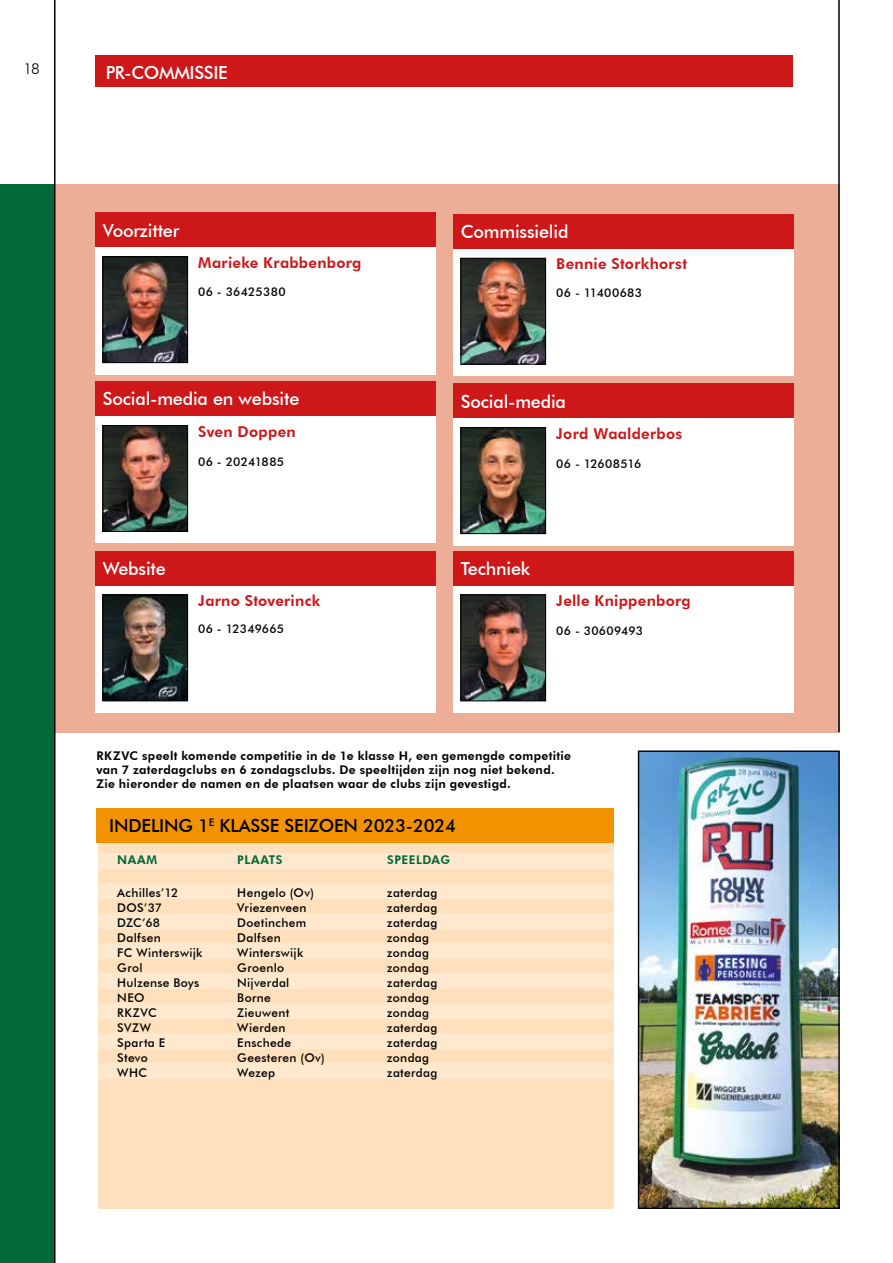
<style>
.page{position:relative;width:893px;height:1263px;background:#fff}
.page>*{position:absolute;margin:0;border:0;box-sizing:border-box;transform-origin:0 0}
.t1{font:500 18px "Futura BT";letter-spacing:-.01em;color:#fff}
.t2{font:500 18px "Futura BT";letter-spacing:-.01em;color:#000}
.t3{font:800 15px "Futura BT";letter-spacing:.02em;color:#cd1719}
.t4{font:300 15px "Futura BT";color:#000}
.t5{font:500 12px "Futura BT";letter-spacing:.025em;color:#000}
.t6{font:800 12px/14.4px "Futura BT";letter-spacing:.025em;color:#000}
.t7{font:800 12px "Futura BT";letter-spacing:.04em;color:#006935}
</style>
<div class="page">
<div style="left:56px;top:185px;width:784px;height:548px;background:#ecae97"></div>
<div style="left:453px;top:418px;width:340px;height:127px;background:#fff"></div>
<div style="left:453px;top:384px;width:340px;height:34px;background:#cd1719"></div>
<img style="left:463px;top:429px;width:81px;height:103px">
<div style="left:461px;top:427px;width:85px;height:107px;border:1px solid #000"></div>
<div style="left:453px;top:248px;width:340px;height:128px;background:#fff"></div>
<div style="left:453px;top:214px;width:340px;height:34px;background:#cd1719"></div>
<img style="left:463px;top:260px;width:81px;height:102px">
<div style="left:461px;top:258px;width:85px;height:106px;border:1px solid #000"></div>
<div style="left:95px;top:585px;width:340px;height:128px;background:#fff"></div>
<div style="left:95px;top:551px;width:340px;height:34px;background:#cd1719"></div>
<img style="left:105px;top:597px;width:81px;height:102px">
<div style="left:103px;top:595px;width:85px;height:106px;border:1px solid #000"></div>
<div style="left:95px;top:416px;width:340px;height:127px;background:#fff"></div>
<div style="left:95px;top:382px;width:340px;height:34px;background:#cd1719"></div>
<img style="left:105px;top:427px;width:81px;height:103px">
<div style="left:103px;top:425px;width:85px;height:107px;border:1px solid #000"></div>
<div style="left:95px;top:247px;width:340px;height:127px;background:#fff"></div>
<div style="left:95px;top:213px;width:340px;height:34px;background:#cd1719"></div>
<img style="left:105px;top:258px;width:81px;height:103px">
<div style="left:103px;top:256px;width:85px;height:107px;border:1px solid #000"></div>
<div style="left:96px;top:55px;width:697px;height:32px;background:#cd1719"></div>
<div style="left:453px;top:585px;width:340px;height:128px;background:#fff"></div>
<div style="left:453px;top:551px;width:340px;height:34px;background:#cd1719"></div>
<img style="left:463px;top:597px;width:81px;height:102px">
<div style="left:461px;top:595px;width:85px;height:106px;border:1px solid #000"></div>
<hr style="left:838px;top:0;width:2px;height:732px;background:#000">
<div style="left:98px;top:842px;width:516px;height:367px;background:#fee0bc"></div>
<div style="left:97px;top:808px;width:517px;height:34px;background:#f39200"></div>
<div style="left:98px;top:853px;width:742px;height:16px;background:#fee9cf"></div>
<div style="left:98px;top:883px;width:742px;height:16px;background:#fee9cf"></div>
<div style="left:98px;top:913px;width:742px;height:16px;background:#fee9cf"></div>
<div style="left:98px;top:943px;width:742px;height:16px;background:#fee9cf"></div>
<div style="left:98px;top:973px;width:742px;height:16px;background:#fee9cf"></div>
<div style="left:98px;top:1003px;width:742px;height:16px;background:#fee9cf"></div>
<div style="left:98px;top:1033px;width:742px;height:16px;background:#fee9cf"></div>
<div style="left:98px;top:1063px;width:742px;height:16px;background:#fee9cf"></div>
<img style="left:640px;top:752px;width:198px;height:455px">
<div style="left:638px;top:750px;width:202px;height:459px;border:1px solid #000"></div>
<div style="left:0;top:185px;width:54px;height:1078px;background:#006935"></div>
<hr style="left:54px;top:0;width:2px;height:1263px;background:#000">
<p class="t4" style="left:23px;top:60px;width:18px">18</p>
<h1 class="t1" style="left:106px;top:62px;width:124px">PR-COMMISSIE</h1>
<h1 class="t1" style="left:103px;top:219px;width:78px">Voorzitter</h1>
<h1 class="t1" style="left:461px;top:221px;width:109px">Commissielid</h1>
<p class="t3" style="left:198px;top:253px;width:165px">Marieke Krabbenborg</p>
<p class="t5" style="left:198px;top:284px;width:89px">06 - 36425380</p>
<p class="t3" style="left:556px;top:255px;width:132px">Bennie Storkhorst</p>
<p class="t5" style="left:556px;top:286px;width:87px">06 - 11400683</p>
<h1 class="t1" style="left:103px;top:388px;width:198px">Social-media en website</h1>
<h1 class="t1" style="left:461px;top:390px;width:107px">Social-media</h1>
<p class="t3" style="left:198px;top:422px;width:99px">Sven Doppen</p>
<p class="t5" style="left:198px;top:454px;width:87px">06 - 20241885</p>
<p class="t3" style="left:556px;top:424px;width:128px">Jord Waalderbos</p>
<p class="t5" style="left:556px;top:456px;width:87px">06 - 12608516</p>
<h1 class="t1" style="left:103px;top:558px;width:65px">Website</h1>
<h1 class="t1" style="left:461px;top:558px;width:71px">Techniek</h1>
<p class="t3" style="left:198px;top:592px;width:124px">Jarno Stoverinck</p>
<p class="t5" style="left:198px;top:622px;width:87px">06 - 12349665</p>
<p class="t3" style="left:556px;top:592px;width:136px">Jelle Knippenborg</p>
<p class="t5" style="left:556px;top:623px;width:88px">06 - 30609493</p>
<p class="t6" style="left:97px;top:748px;width:476px">RKZVC speelt komende competitie in de 1e klasse H, een gemengde competitie van 7 zaterdagclubs en 6 zondagsclubs. De speeltijden zijn nog niet bekend.<br>Zie hieronder de namen en de plaatsen waar de clubs zijn gevestigd.</p>
<h1 class="t2" style="left:109px;top:815px;width:348px">INDELING 1<sup>E</sup> KLASSE SEIZOEN 2023-2024</h1>
<p class="t7" style="left:117px;top:853px;width:41px">NAAM</p>
<p class="t7" style="left:237px;top:853px;width:47px">PLAATS</p>
<p class="t7" style="left:387px;top:853px;width:64px">SPEELDAG</p>
<p class="t5" style="left:117px;top:886px;width:63px">Achilles’12</p>
<p class="t5" style="left:237px;top:886px;width:78px">Hengelo (Ov)</p>
<p class="t5" style="left:387px;top:886px;width:52px">zaterdag</p>
<p class="t5" style="left:117px;top:901px;width:46px">DOS’37</p>
<p class="t5" style="left:237px;top:901px;width:71px">Vriezenveen</p>
<p class="t5" style="left:387px;top:901px;width:52px">zaterdag</p>
<p class="t5" style="left:117px;top:916px;width:44px">DZC’68</p>
<p class="t5" style="left:237px;top:916px;width:70px">Doetinchem</p>
<p class="t5" style="left:387px;top:916px;width:52px">zaterdag</p>
<p class="t5" style="left:117px;top:931px;width:45px">Dalfsen</p>
<p class="t5" style="left:237px;top:931px;width:45px">Dalfsen</p>
<p class="t5" style="left:387px;top:931px;width:43px">zondag</p>
<p class="t5" style="left:117px;top:946px;width:87px">FC Winterswijk</p>
<p class="t5" style="left:237px;top:946px;width:67px">Winterswijk</p>
<p class="t5" style="left:387px;top:946px;width:43px">zondag</p>
<p class="t5" style="left:117px;top:961px;width:27px">Grol</p>
<p class="t5" style="left:237px;top:961px;width:48px">Groenlo</p>
<p class="t5" style="left:387px;top:961px;width:43px">zondag</p>
<p class="t5" style="left:117px;top:976px;width:83px">Hulzense Boys</p>
<p class="t5" style="left:237px;top:976px;width:54px">Nijverdal</p>
<p class="t5" style="left:387px;top:976px;width:52px">zaterdag</p>
<p class="t5" style="left:117px;top:991px;width:29px">NEO</p>
<p class="t5" style="left:237px;top:991px;width:35px">Borne</p>
<p class="t5" style="left:387px;top:991px;width:43px">zondag</p>
<p class="t5" style="left:117px;top:1006px;width:41px">RKZVC</p>
<p class="t5" style="left:237px;top:1006px;width:54px">Zieuwent</p>
<p class="t5" style="left:387px;top:1006px;width:43px">zondag</p>
<p class="t5" style="left:117px;top:1021px;width:35px">SVZW</p>
<p class="t5" style="left:237px;top:1021px;width:50px">Wierden</p>
<p class="t5" style="left:387px;top:1021px;width:52px">zaterdag</p>
<p class="t5" style="left:117px;top:1036px;width:49px">Sparta E</p>
<p class="t5" style="left:237px;top:1036px;width:55px">Enschede</p>
<p class="t5" style="left:387px;top:1036px;width:52px">zaterdag</p>
<p class="t5" style="left:117px;top:1051px;width:32px">Stevo</p>
<p class="t5" style="left:237px;top:1051px;width:89px">Geesteren (Ov)</p>
<p class="t5" style="left:387px;top:1051px;width:43px">zondag</p>
<p class="t5" style="left:117px;top:1066px;width:31px">WHC</p>
<p class="t5" style="left:237px;top:1066px;width:39px">Wezep</p>
<p class="t5" style="left:387px;top:1066px;width:52px">zaterdag</p>
</div>
